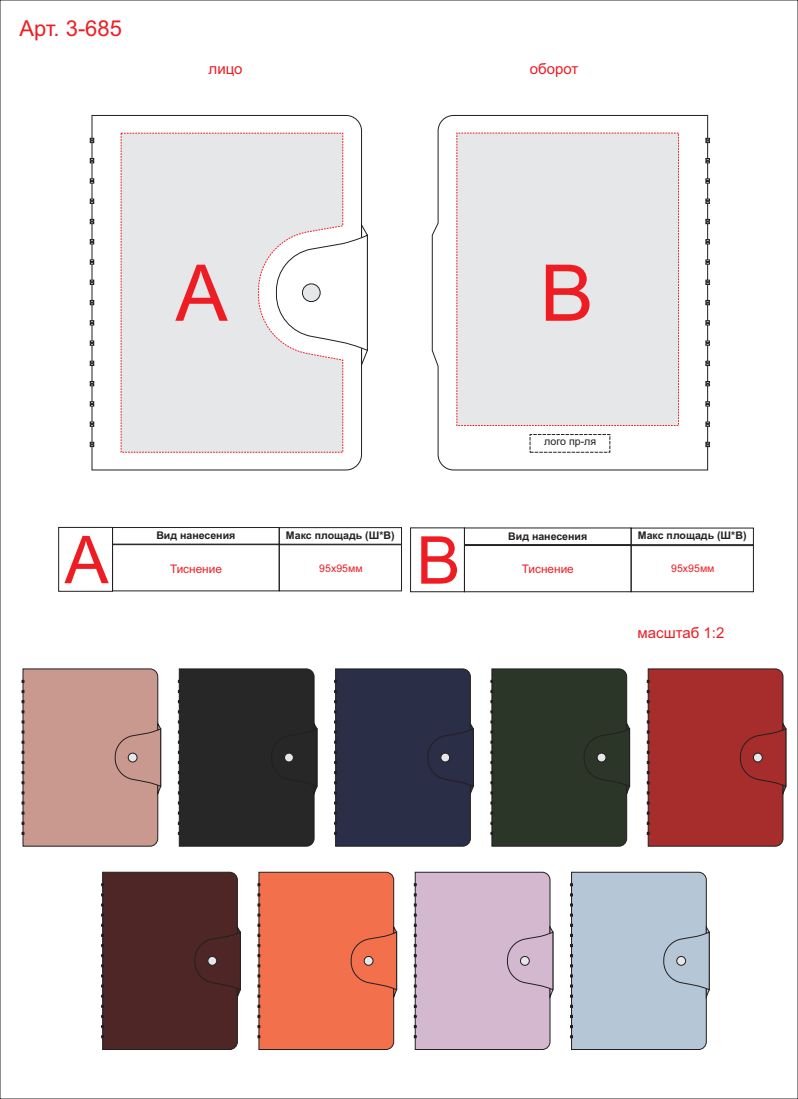
<style>
.page{position:relative;width:798px;height:1099px;background:#fff}
.page>*{position:absolute;margin:0;border:0;box-sizing:border-box;transform-origin:0 0}
.t1{font:78.31px "Arial";color:#ee1d23}
.t2{font:66.06px "Arial";color:#ee1d23}
.t3{font:21.94px "Arial";color:#ee1d23}
.t4{font:15px "Arial";color:#ee1d23}
.t5{font:11.81px "Arial";color:#ee1d23}
.t6{font:10.62px "Arial";color:#231f20}
.t7{font:700 10.56px "Arial";color:#231f20}
.t8{font:10.56px "Arial";color:#ee1d23}
</style>
<div class="page">
<svg style="left:92px;top:115px;width:270px;height:355px"></svg>
<svg style="left:432px;top:115px;width:275px;height:355px"></svg>
<svg style="left:90px;top:138px;width:4px;height:309px"></svg>
<div style="left:121px;top:133px;width:222px;height:319px;background:#e6e7e9"></div>
<div style="left:456px;top:133px;width:222px;height:293px;background:#e6e7e9"></div>
<div style="left:112px;top:527px;width:167px;height:17px;border:1px solid #231f20"></div>
<div style="left:464px;top:527px;width:167px;height:18px;border:1px solid #231f20"></div>
<div style="left:112px;top:544px;width:167px;height:47px;border:1px solid #231f20"></div>
<div style="left:464px;top:545px;width:167px;height:47px;border:1px solid #231f20"></div>
<div style="left:279px;top:527px;width:123px;height:17px;border:1px solid #231f20"></div>
<div style="left:630px;top:527px;width:123px;height:18px;border:1px solid #231f20"></div>
<div style="left:279px;top:544px;width:123px;height:47px;border:1px solid #231f20"></div>
<div style="left:630px;top:545px;width:123px;height:47px;border:1px solid #231f20"></div>
<div style="left:58px;top:527px;width:55px;height:64px;border:1px solid #231f20"></div>
<div style="left:410px;top:527px;width:54px;height:65px;border:1px solid #231f20"></div>
<svg style="left:276px;top:224px;width:91px;height:142px"></svg>
<div style="left:302px;top:284px;width:18px;height:18px;background:#e6e7e9;border:1px solid #231f20;border-radius:50%"></div>
<div style="left:22px;top:668px;width:139px;height:178px;background:#c9998f"></div>
<div style="left:178px;top:668px;width:139px;height:178px;background:#262726"></div>
<div style="left:101px;top:871px;width:140px;height:178px;background:#4d2625"></div>
<div style="left:334px;top:668px;width:139px;height:178px;background:#2a2e47"></div>
<svg style="left:257px;top:871px;width:140px;height:178px;background:#ec714f"></svg>
<div style="left:490px;top:668px;width:139px;height:178px;background:#2b3629"></div>
<div style="left:414px;top:871px;width:139px;height:178px;background:#d3b8d0"></div>
<svg style="left:646px;top:668px;width:140px;height:178px;background:#a53131"></svg>
<div style="left:570px;top:871px;width:139px;height:178px;background:#b5c6d6"></div>
<svg style="left:705px;top:138px;width:4px;height:309px"></svg>
<h3 class="t3" style="left:20px;top:20px;width:104px">Арт. 3-685</h3>
<h3 class="t4" style="left:208px;top:63px;width:35px">лицо</h3>
<h3 class="t4" style="left:529px;top:63px;width:50px">оборот</h3>
<h1 class="t1" style="left:175px;top:264px;width:54px">А</h1>
<h1 class="t1" style="left:539px;top:264px;width:55px">В</h1>
<p class="t6" style="left:544px;top:437px;width:53px">лого пр-ля</p>
<p class="t7" style="left:156px;top:531px;width:80px">Вид нанесения</p>
<p class="t7" style="left:286px;top:531px;width:110px">Макс площадь (Ш*В)</p>
<p class="t7" style="left:508px;top:532px;width:80px">Вид нанесения</p>
<p class="t7" style="left:637px;top:531px;width:110px">Макс площадь (Ш*В)</p>
<p class="t5" style="left:170px;top:564px;width:53px">Тиснение</p>
<p class="t8" style="left:319px;top:564px;width:45px">95х95мм</p>
<p class="t5" style="left:521px;top:564px;width:53px">Тиснение</p>
<p class="t8" style="left:671px;top:564px;width:45px">95х95мм</p>
<h2 class="t2" style="left:64px;top:535px;width:46px">А</h2>
<h2 class="t2" style="left:416px;top:535px;width:46px">В</h2>
<h3 class="t4" style="left:637px;top:627px;width:88px">масштаб 1:2</h3>
</div>
